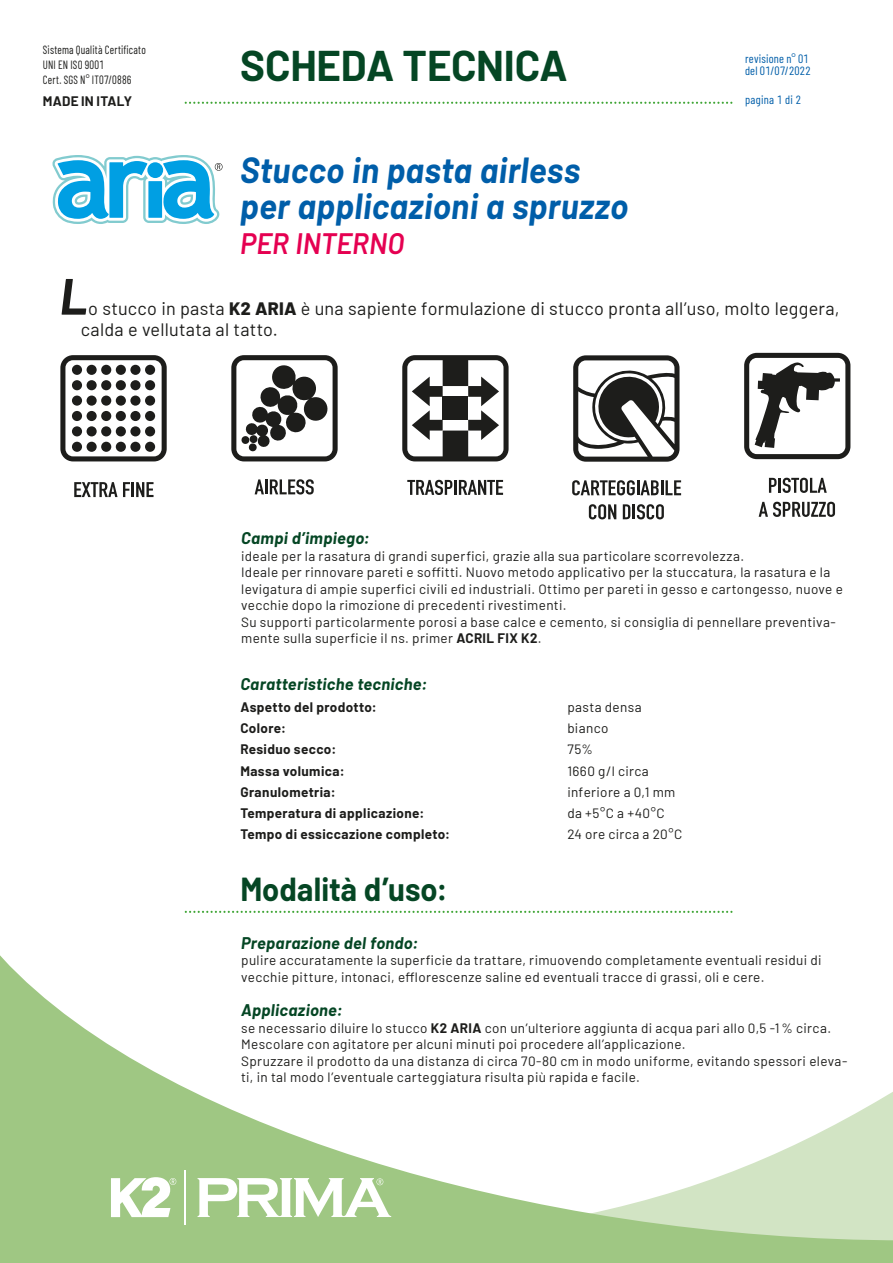
<style>
.page{position:relative;width:893px;height:1263px;background:#fff}
.page>*{position:absolute;margin:0;border:0;box-sizing:border-box;transform-origin:0 0}
.t1{font:italic 700 51px "Barlow";color:#1d1d1b}
.t2{font:700 42px "Barlow";letter-spacing:-.005em;color:#054624}
.t3{font:italic 700 35.55px/35.5px "Barlow";letter-spacing:.01em;color:#005ea9;scale:.95 1}
.t4{font:700 32.55px "Barlow";color:#054624;scale:.95 1}
.t5{font:italic 600 29.55px "Barlow";letter-spacing:-.005em;color:#e50051;scale:.95 1}
.t6{font:18px/21px "Barlow";letter-spacing:.015em;color:#1d1d1b}
.t7{font:italic 700 16.5px "Barlow";letter-spacing:.02em;color:#054624}
.t8{font:13.5px/16.5px "Barlow";letter-spacing:.025em;color:#1d1d1b}
.t9{font:700 13.5px "Barlow";letter-spacing:.025em;color:#1d1d1b}
.t10{font:12px/15px "Barlow Condensed";letter-spacing:.02em;color:#1d1d1b;scale:.9 1}
.t11{font:12px/12px "Barlow Condensed";letter-spacing:.02em;color:#005ea9}
.s1{font-weight:800}
.s2{font-weight:700}
</style>
<div class="page">
<svg style="left:0;top:955px;width:893px;height:308px"></svg>
<svg style="left:185px;top:102px;width:547px;height:2px"></svg>
<hr style="left:184px;top:1170px;width:2px;height:54px;background:#fff">
<svg style="left:198px;top:1178px;width:193px;height:39px"></svg>
<svg style="left:111px;top:1177px;width:65px;height:40px"></svg>
<svg style="left:52px;top:155px;width:171px;height:69px"></svg>
<svg style="left:572px;top:480px;width:109px;height:15px"></svg>
<svg style="left:589px;top:504px;width:27px;height:15px"></svg>
<svg style="left:623px;top:504px;width:41px;height:15px"></svg>
<svg style="left:573px;top:355px;width:106px;height:107px"></svg>
<svg style="left:407px;top:480px;width:45px;height:15px"></svg>
<hr style="left:454px;top:480px;width:3px;height:15px;background:#1d1d1b">
<svg style="left:459px;top:480px;width:44px;height:15px"></svg>
<svg style="left:402px;top:355px;width:107px;height:106px"></svg>
<div style="left:443px;top:397px;width:25px;height:23px;background:#1d1d1b"></div>
<svg style="left:60px;top:355px;width:107px;height:106px"></svg>
<div style="left:72px;top:365px;width:10px;height:10px;background:#1d1d1b;border-radius:50%"></div>
<div style="left:87px;top:365px;width:10px;height:10px;background:#1d1d1b;border-radius:50%"></div>
<div style="left:101px;top:365px;width:10px;height:10px;background:#1d1d1b;border-radius:50%"></div>
<div style="left:116px;top:365px;width:10px;height:10px;background:#1d1d1b;border-radius:50%"></div>
<div style="left:130px;top:365px;width:11px;height:10px;background:#1d1d1b;border-radius:50%"></div>
<div style="left:145px;top:365px;width:10px;height:10px;background:#1d1d1b;border-radius:50%"></div>
<div style="left:72px;top:380px;width:10px;height:10px;background:#1d1d1b;border-radius:50%"></div>
<div style="left:87px;top:380px;width:10px;height:10px;background:#1d1d1b;border-radius:50%"></div>
<div style="left:101px;top:380px;width:10px;height:10px;background:#1d1d1b;border-radius:50%"></div>
<div style="left:116px;top:380px;width:10px;height:10px;background:#1d1d1b;border-radius:50%"></div>
<div style="left:130px;top:380px;width:11px;height:10px;background:#1d1d1b;border-radius:50%"></div>
<div style="left:145px;top:380px;width:10px;height:10px;background:#1d1d1b;border-radius:50%"></div>
<div style="left:72px;top:396px;width:10px;height:10px;background:#1d1d1b;border-radius:50%"></div>
<div style="left:87px;top:396px;width:10px;height:10px;background:#1d1d1b;border-radius:50%"></div>
<div style="left:101px;top:396px;width:10px;height:10px;background:#1d1d1b;border-radius:50%"></div>
<div style="left:116px;top:396px;width:10px;height:10px;background:#1d1d1b;border-radius:50%"></div>
<div style="left:130px;top:396px;width:11px;height:10px;background:#1d1d1b;border-radius:50%"></div>
<div style="left:145px;top:396px;width:10px;height:10px;background:#1d1d1b;border-radius:50%"></div>
<div style="left:72px;top:411px;width:10px;height:10px;background:#1d1d1b;border-radius:50%"></div>
<div style="left:87px;top:411px;width:10px;height:10px;background:#1d1d1b;border-radius:50%"></div>
<div style="left:101px;top:411px;width:10px;height:10px;background:#1d1d1b;border-radius:50%"></div>
<div style="left:116px;top:411px;width:10px;height:10px;background:#1d1d1b;border-radius:50%"></div>
<div style="left:130px;top:411px;width:11px;height:10px;background:#1d1d1b;border-radius:50%"></div>
<div style="left:145px;top:411px;width:10px;height:10px;background:#1d1d1b;border-radius:50%"></div>
<div style="left:72px;top:426px;width:10px;height:10px;background:#1d1d1b;border-radius:50%"></div>
<div style="left:87px;top:426px;width:10px;height:10px;background:#1d1d1b;border-radius:50%"></div>
<div style="left:101px;top:426px;width:10px;height:10px;background:#1d1d1b;border-radius:50%"></div>
<div style="left:116px;top:426px;width:10px;height:10px;background:#1d1d1b;border-radius:50%"></div>
<div style="left:130px;top:426px;width:11px;height:10px;background:#1d1d1b;border-radius:50%"></div>
<div style="left:145px;top:426px;width:10px;height:10px;background:#1d1d1b;border-radius:50%"></div>
<div style="left:72px;top:442px;width:10px;height:10px;background:#1d1d1b;border-radius:50%"></div>
<div style="left:87px;top:442px;width:10px;height:10px;background:#1d1d1b;border-radius:50%"></div>
<div style="left:101px;top:442px;width:10px;height:10px;background:#1d1d1b;border-radius:50%"></div>
<div style="left:116px;top:442px;width:10px;height:10px;background:#1d1d1b;border-radius:50%"></div>
<div style="left:130px;top:442px;width:11px;height:10px;background:#1d1d1b;border-radius:50%"></div>
<div style="left:145px;top:442px;width:10px;height:10px;background:#1d1d1b;border-radius:50%"></div>
<svg style="left:74px;top:482px;width:80px;height:15px"></svg>
<svg style="left:255px;top:479px;width:59px;height:15px"></svg>
<svg style="left:231px;top:355px;width:107px;height:106px"></svg>
<svg style="left:769px;top:478px;width:8px;height:15px"></svg>
<hr style="left:778px;top:478px;width:3px;height:15px;background:#1d1d1b">
<svg style="left:783px;top:478px;width:44px;height:15px"></svg>
<svg style="left:759px;top:502px;width:76px;height:15px"></svg>
<svg style="left:744px;top:353px;width:106px;height:106px"></svg>
<svg style="left:185px;top:911px;width:547px;height:2px"></svg>
<p class="t10" style="left:43px;top:42px;width:116px">Sistema Qualità Certificato<br>UNI EN ISO 9001<br>Cert. SGS N° IT07/0886</p>
<p class="t9" style="left:43px;top:91px;width:91px">MADE IN ITALY</p>
<h2 class="t2" style="left:240px;top:35px;width:329px">SCHEDA TECNICA</h2>
<h3 class="t3" style="left:240px;top:150px;width:410px">Stucco in pasta airless per applicazioni a spruzzo</h3>
<h3 class="t5" style="left:240px;top:222px;width:174px">PER INTERNO</h3>
<p class="t11" style="left:745px;top:52px;width:67px">revisione n° 01 del 01/07/2022</p>
<p class="t11" style="left:745px;top:93px;width:58px">pagina 1 di 2</p>
<h1 class="t1" style="left:60px;top:259px;width:30px">L</h1>
<h3 class="t6" style="left:81px;top:296px;width:760px;text-indent:7px">o stucco in pasta <span class="s1">K2 ARIA</span> è una sapiente formulazione di stucco pronta all’uso, molto leggera, calda e vellutata al tatto.</h3>
<p class="t7" style="left:241px;top:526px;width:130px">Campi d’impiego:</p>
<p class="t8" style="left:241px;top:547px;width:603px">ideale per la rasatura di grandi superfici, grazie alla sua particolare scorrevolezza.<br>Ideale per rinnovare pareti e soffitti. Nuovo metodo applicativo per la stuccatura, la rasatura e la levigatura di ampie superfici civili ed industriali. Ottimo per pareti in gesso e cartongesso, nuove e vecchie dopo la rimozione di precedenti rivestimenti.<br>Su supporti particolarmente porosi a base calce e cemento, si consiglia di pennellare preventiva&shy;mente sulla superficie il ns. primer <span class="s2">ACRIL FIX K2</span>.</p>
<p class="t7" style="left:240px;top:672px;width:188px">Caratteristiche tecniche:</p>
<p class="t9" style="left:240px;top:697px;width:138px">Aspetto del prodotto:</p>
<p class="t8" style="left:567px;top:698px;width:76px">pasta densa</p>
<p class="t9" style="left:240px;top:718px;width:47px">Colore:</p>
<p class="t8" style="left:567px;top:719px;width:43px">bianco</p>
<p class="t9" style="left:240px;top:739px;width:97px">Residuo secco:</p>
<p class="t8" style="left:567px;top:740px;width:27px">75%</p>
<p class="t9" style="left:240px;top:761px;width:106px">Massa volumica:</p>
<p class="t8" style="left:567px;top:761px;width:83px">1660 g/l circa</p>
<p class="t9" style="left:240px;top:782px;width:97px">Granulometria:</p>
<p class="t8" style="left:567px;top:783px;width:110px">inferiore a 0,1 mm</p>
<p class="t9" style="left:240px;top:803px;width:186px">Temperatura di applicazione:</p>
<p class="t8" style="left:567px;top:804px;width:99px">da +5°C a +40°C</p>
<p class="t9" style="left:240px;top:824px;width:211px">Tempo di essiccazione completo:</p>
<p class="t8" style="left:567px;top:825px;width:116px">24 ore circa a 20°C</p>
<h3 class="t4" style="left:240px;top:865px;width:220px">Modalità d’uso:</h3>
<p class="t7" style="left:241px;top:930px;width:179px">Preparazione del fondo:</p>
<p class="t8" style="left:241px;top:951px;width:582px">pulire accuratamente la superficie da trattare, rimuovendo completamente eventuali residui di vecchie pitture, intonaci, efflorescenze saline ed eventuali tracce di grassi, oli e cere.</p>
<p class="t7" style="left:241px;top:998px;width:103px">Applicazione:</p>
<p class="t8" style="left:241px;top:1018px;width:608px">se necessario diluire lo stucco <span class="s2">K2 ARIA</span> con un’ulteriore aggiunta di acqua pari allo 0,5 -1 % circa.<br>Mescolare con agitatore per alcuni minuti poi procedere all’applicazione.<br>Spruzzare il prodotto da una distanza di circa 70-80 cm in modo uniforme, evitando spessori eleva&shy;ti, in tal modo l’eventuale carteggiatura risulta più rapida e facile.</p>
</div>
